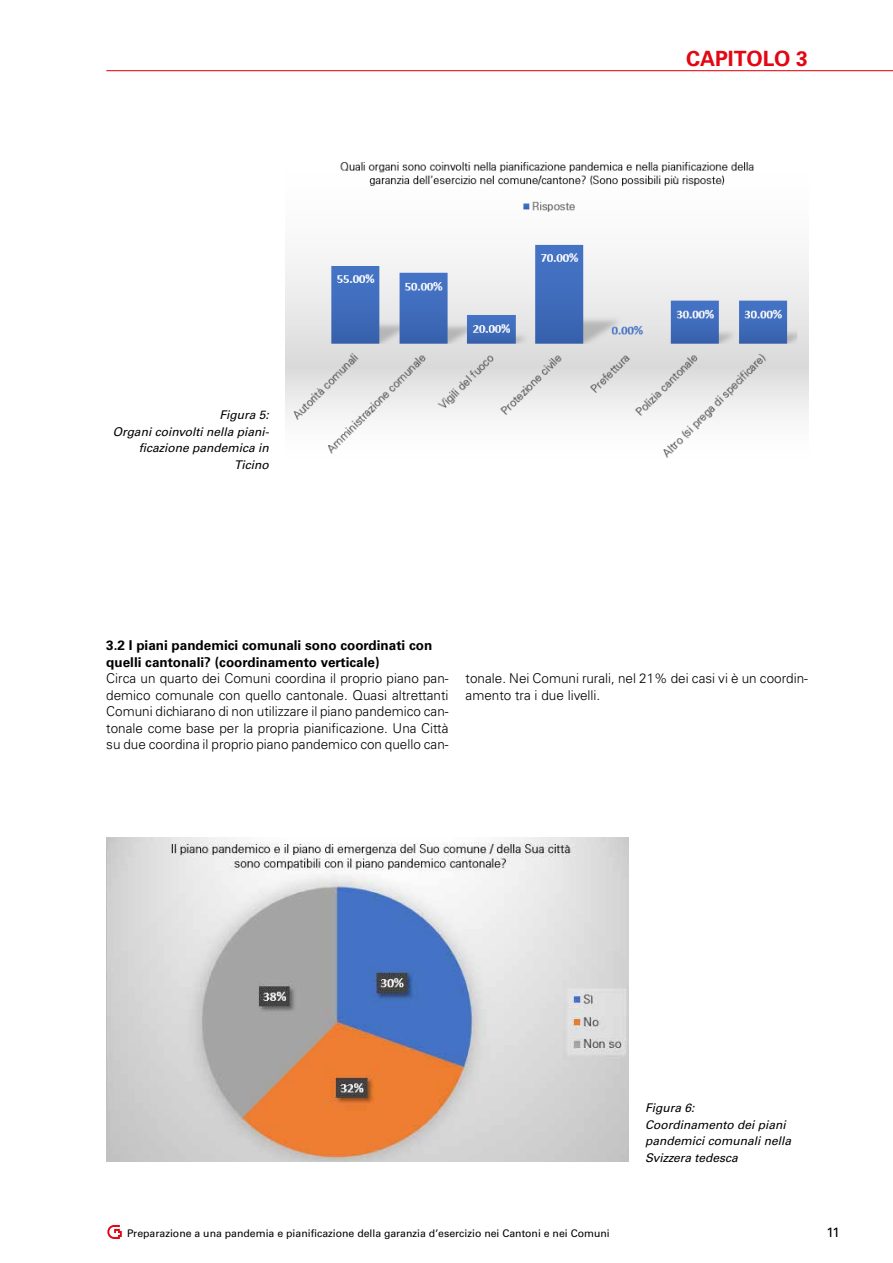
<style>
.page{position:relative;width:893px;height:1263px;background:#fff}
.page>*{position:absolute;margin:0;border:0;box-sizing:border-box;transform-origin:0 0}
.t1{font:700 21px "Univers LT Std";letter-spacing:-.005em;color:#e30613}
.t2{font:300 13.5px/16.5px "Univers LT Std";color:#000;text-align:justify}
.t3{font:700 13.5px/16.5px "Univers LT Std";color:#000}
.t4{font:13.5px "Univers LT Std";color:#000}
.t5{font:italic 12px/16.5px "Univers LT Std";color:#000;text-align:right}
.t6{font:10.5px "Univers LT Std";color:#000}
</style>
<div class="page">
<hr style="left:106px;top:70px;width:787px;height:1px;background:#e30613">
<svg style="left:107px;top:1225px;width:15px;height:14px"></svg>
<img style="left:286px;top:162px;width:522px;height:296px">
<img style="left:106px;top:837px;width:522px;height:325px">
<p class="t5" style="left:113px;top:407px;width:158px">Figura 5:<br>Organi coinvolti nella piani&shy;ficazione pandemica in<br>Ticino</p>
<h1 class="t1" style="left:686px;top:46px;width:123px">CAPITOLO 3</h1>
<p class="t3" style="left:106px;top:637px;width:328px">3.2 I piani pandemici comunali sono coordinati con quelli cantonali? (coordinamento verticale)</p>
<p class="t2" style="left:106px;top:670px;width:344px">Circa un quarto dei Comuni coordina il proprio piano pan&shy;demico comunale con quello cantonale. Quasi altrettanti Comuni dichiarano di non utilizzare il piano pandemico can&shy;tonale come base per la propria pianificazione. Una Città su due coordina il proprio piano pandemico con quello can-</p>
<p class="t2" style="left:466px;top:670px;width:344px">tonale. Nei Comuni rurali, nel 21% dei casi vi è un coordin&shy;amento tra i due livelli.</p>
<p class="t5" style="left:645px;top:1100px;width:148px;text-align:left">Figura 6:<br>Coordinamento dei piani pandemici comunali nella<br>Svizzera tedesca</p>
<p class="t6" style="left:127px;top:1227px;width:484px">Preparazione a una pandemia e pianificazione della garanzia d’esercizio nei Cantoni e nei Comuni</p>
<p class="t4" style="left:827px;top:1225px;width:15px">11</p>
</div>
